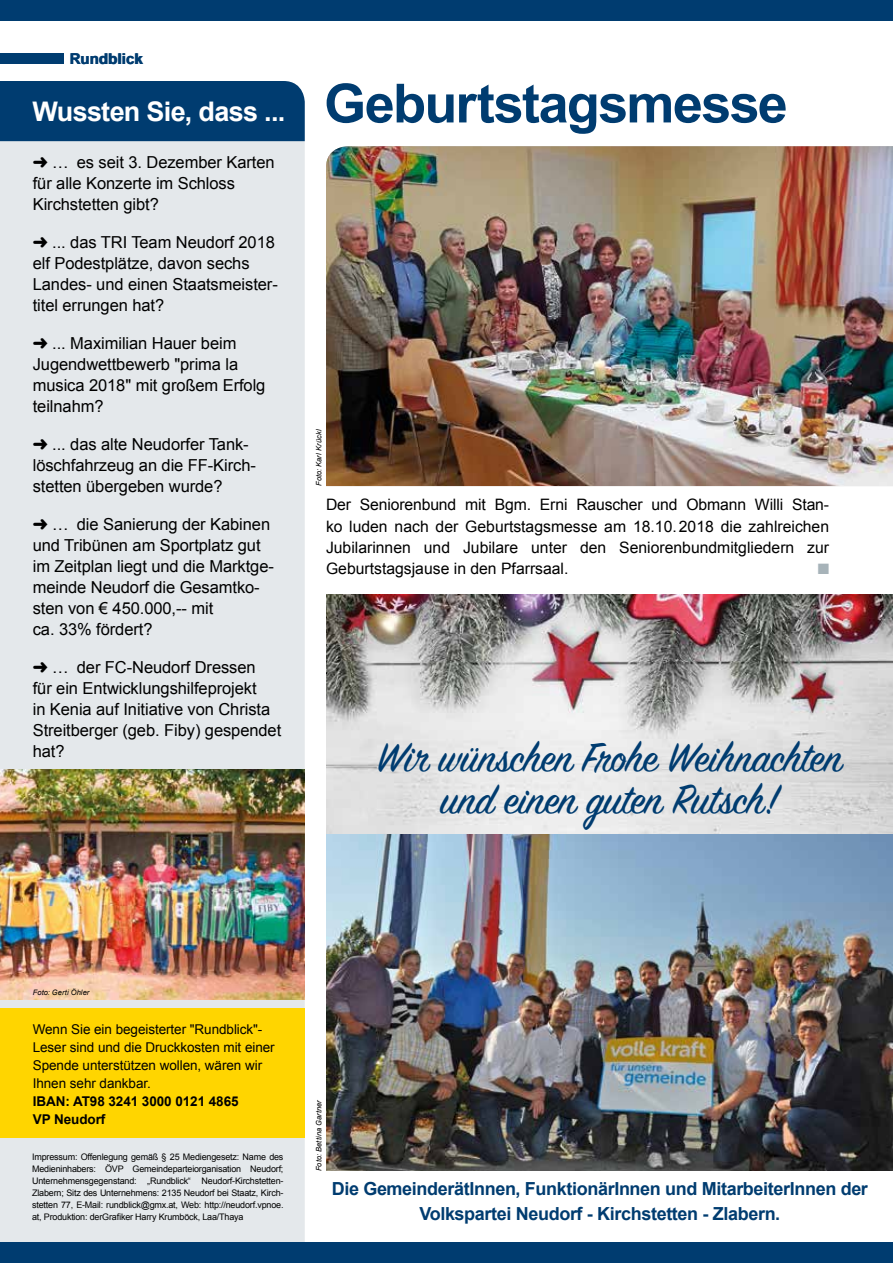
<style>
.page{position:relative;width:893px;height:1263px;background:#fff}
.page>*{position:absolute;margin:0;border:0;box-sizing:border-box;transform-origin:0 0}
.t1{font:700 54px "Arial";letter-spacing:-.03em;color:#003c70}
.t2{font:45.75px/42px "Sign Painter House Script";letter-spacing:-.005em;color:#003c70;text-align:center}
.t3{font:700 27px "Arial";letter-spacing:-.025em;color:#fff}
.t4{font:700 18px/25.5px "Arial";letter-spacing:-.02em;color:#003c70;text-align:center}
.t5{font:16.5px/21px "Arial";letter-spacing:-.005em;color:#000}
.t6{font:15.75px/21.3px "Arial";color:#000;text-align:justify}
.t7{font:700 15px "Arial";letter-spacing:.01em;color:#003c70}
.t8{font:15px "Zapf Dingbats ITC";color:#a7b3b9}
.t9{font:13.5px/18px "Arial";letter-spacing:-.005em;color:#000}
.t10{font:700 13.5px/18px "Arial";letter-spacing:-.005em;color:#000}
.t11{font:9px/12px "Arial";letter-spacing:-.02em;color:#000;text-align:justify}
.t12{font:italic 7.5px "Arial";letter-spacing:.01em;color:#000}
</style>
<div class="page">
<div style="left:0;top:141px;width:305px;height:1101px;background:#e4e8eb"></div>
<div style="left:0;top:81px;width:305px;height:60px;background:#003c70"></div>
<div style="left:0;top:1008px;width:305px;height:129px;background:#ffd500"></div>
<div style="left:0;top:53px;width:64px;height:11px;background:#003c70"></div>
<div style="left:0;top:1242px;width:893px;height:21px;background:#003c70"></div>
<div style="left:0;top:0;width:893px;height:21px;background:#003c70"></div>
<img style="left:326px;top:146px;width:567px;height:340px">
<img style="left:326px;top:594px;width:567px;height:241px">
<img style="left:326px;top:835px;width:567px;height:336px">
<img style="left:0;top:770px;width:305px;height:229px">
<p class="t7" style="left:69px;top:49px;width:75px">Rundblick</p>
<h3 class="t3" style="left:33px;top:94px;width:254px">Wussten Sie, dass ...</h3>
<p class="t5" style="left:33px;top:152px;width:243px">➜ … es seit 3. Dezember Karten für alle Konzerte im Schloss<br>Kirchstetten gibt?</p>
<p class="t5" style="left:33px;top:232px;width:247px">➜ ... das TRI Team Neudorf 2018 elf Podestplätze, davon sechs<br>Landes- und einen Staatsmeister&shy;titel errungen hat?</p>
<p class="t5" style="left:33px;top:333px;width:234px">➜ ... Maximilian Hauer beim<br>Jugendwettbewerb "prima la musica 2018" mit großem Erfolg teilnahm?</p>
<p class="t5" style="left:33px;top:434px;width:225px">➜ ... das alte Neudorfer Tank&shy;löschfahrzeug an die FF-Kirch&shy;stetten übergeben wurde?</p>
<p class="t5" style="left:33px;top:514px;width:243px">➜ … die Sanierung der Kabinen und Tribünen am Sportplatz gut im Zeitplan liegt und die Marktge&shy;meinde Neudorf die Gesamtko&shy;sten von € 450.000,-- mit<br>ca. 33% fördert?</p>
<p class="t5" style="left:33px;top:657px;width:250px">➜ … der FC-Neudorf Dressen<br>für ein Entwicklungshilfeprojekt<br>in Kenia auf Initiative von Christa<br>Streitberger (geb. Fiby) gespendet hat?</p>
<h1 class="t1" style="left:324px;top:67px;width:465px">Geburtstagsmesse</h1>
<p class="t12" style="left:314px;top:486px;width:58px;rotate:-90deg">Foto: Karl Krückl</p>
<p class="t6" style="left:326px;top:494px;width:505px">Der Seniorenbund mit Bgm. Erni Rauscher und Obmann Willi Stan&shy;ko luden nach der Geburtstagsmesse am 18.10.2018 die zahlreichen Jubilarinnen und Jubilare unter den Seniorenbundmitgliedern zur Geburtstagsjause in den Pfarrsaal.</p>
<p class="t8" style="left:818px;top:562px;width:13px">■</p>
<h2 class="t2" style="left:377px;top:740px;width:467px">Wir wünschen Frohe Weihnachten und einen guten Rutsch!</h2>
<p class="t12" style="left:33px;top:988px;width:58px">Foto: Gerti Öhler</p>
<p class="t9" style="left:33px;top:1020px;width:243px">Wenn Sie ein begeisterter "Rundblick"- Leser sind und die Druckkosten mit einer Spende unterstützen wollen, wären wir Ihnen sehr dankbar.</p>
<p class="t10" style="left:33px;top:1093px;width:207px">IBAN: AT98 3241 3000 0121 4865<br>VP Neudorf</p>
<p class="t11" style="left:32px;top:1151px;width:253px">Impressum: Offenlegung gemäß § 25 Mediengesetz: Name des Medieninhabers: ÖVP Gemeindeparteiorganisation Neudorf; Unternehmensgegenstand: „Rundblick“ Neudorf-Kirchstetten-Zlabern; Sitz des Unternehmens: 2135 Neudorf bei Staatz, Kirch&shy;stetten 77, E-Mail: rundblick@gmx.at, Web: http://neudorf.vpnoe. at, Produktion: derGrafiker Harry Krumböck, Laa/Thaya</p>
<p class="t12" style="left:314px;top:1171px;width:73px;rotate:-90deg">Foto: Bettina Gartner</p>
<p class="t4" style="left:332px;top:1176px;width:538px">Die GemeinderätInnen, FunktionärInnen und MitarbeiterInnen der<br>Volkspartei Neudorf - Kirchstetten - Zlabern.</p>
</div>
